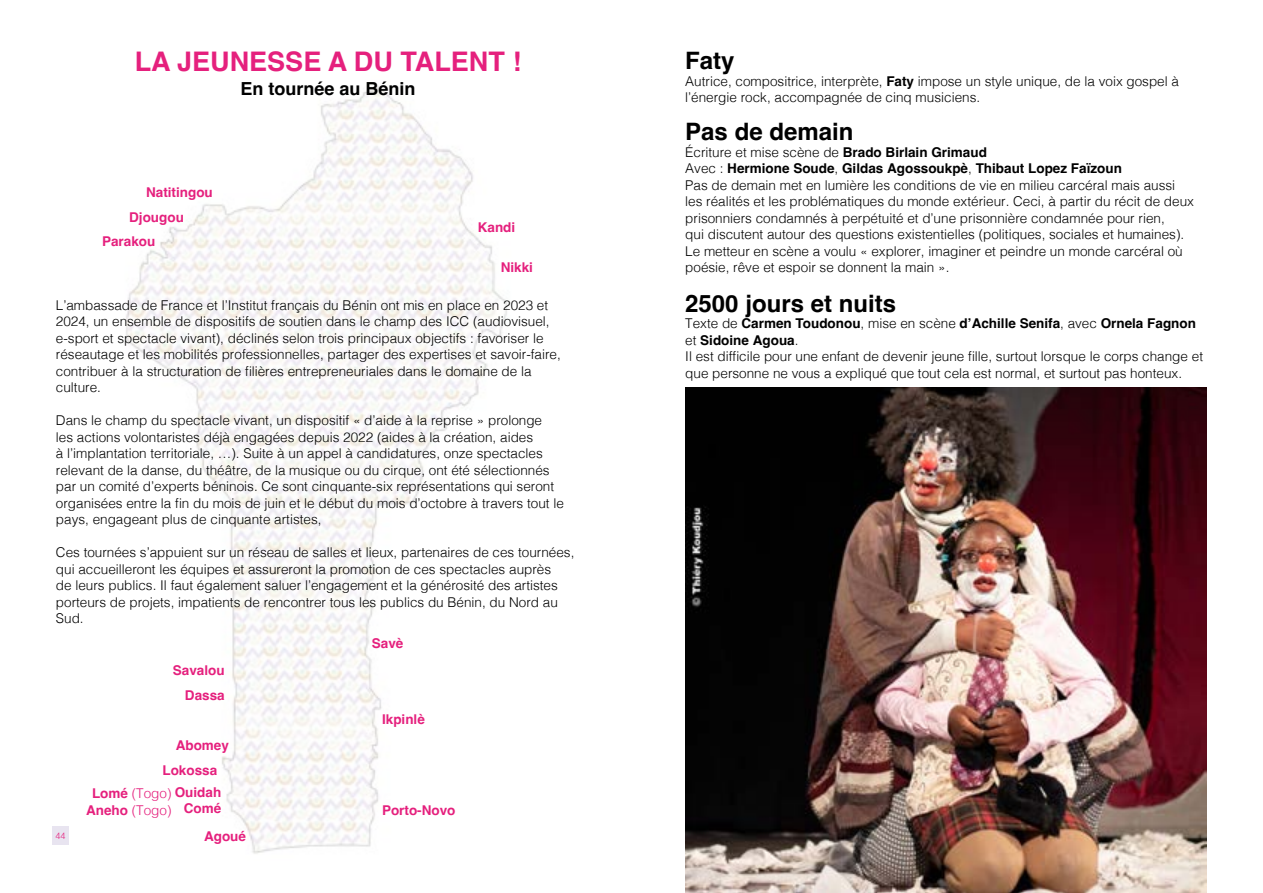
<style>
.page{position:relative;width:1263px;height:893px;background:#fff}
.page>*{position:absolute;margin:0;border:0;box-sizing:border-box;transform-origin:0 0}
.t1{font:700 27px "Helvetica";color:#e5207d}
.t2{font:700 24px "Helvetica";color:#000}
.t3{font:700 18px "Helvetica";color:#000}
.t4{font:300 13.5px/16.5px "Helvetica";color:#000}
.t5{font:700 13.5px/16.5px "Helvetica";color:#e5207d;text-align:right}
.t6{font:300 13.5px "Helvetica";color:#e5207d}
.t7{font:300 9px "Helvetica";color:#e5207d}
.s1{font-weight:300}
.s2{font-weight:700}
</style>
<div class="page">
<img style="left:126px;top:86px;width:381px;height:768px">
<div style="left:52px;top:826px;width:17px;height:19px;background:#e8e4f0"></div>
<img style="left:685px;top:387px;width:521px;height:506px">
<h1 class="t1" style="left:135px;top:45px;width:388px">LA JEUNESSE A DU TALENT !</h1>
<h3 class="t3" style="left:241px;top:78px;width:177px">En tournée au Bénin</h3>
<p class="t5" style="left:146px;top:186px;width:68px">Natitingou</p>
<p class="t5" style="left:129px;top:210px;width:56px">Djougou</p>
<p class="t5" style="left:102px;top:234px;width:55px">Parakou</p>
<p class="t5" style="left:478px;top:220px;width:39px">Kandi</p>
<p class="t5" style="left:501px;top:261px;width:34px">Nikki</p>
<p class="t4" style="left:56px;top:296px;width:506px">L’ambassade de France et l’Institut français du Bénin ont mis en place en 2023 et 2024, un ensemble de dispositifs de soutien dans le champ des ICC (audiovisuel, e-sport et spectacle vivant), déclinés selon trois principaux objectifs : favoriser le réseautage et les mobilités professionnelles, partager des expertises et savoir-faire, contribuer à la structuration de filières entrepreneuriales dans le domaine de la culture.</p>
<p class="t4" style="left:56px;top:411px;width:509px">Dans le champ du spectacle vivant, un dispositif « d’aide à la reprise » prolonge<br>les actions volontaristes déjà engagées depuis 2022 (aides à la création, aides<br>à l’implantation territoriale, …). Suite à un appel à candidatures, onze spectacles relevant de la danse, du théâtre, de la musique ou du cirque, ont été sélectionnés par un comité d’experts béninois. Ce sont cinquante-six représentations qui seront organisées entre la fin du mois de juin et le début du mois d’octobre à travers tout le pays, engageant plus de cinquante artistes,</p>
<p class="t4" style="left:56px;top:543px;width:520px">Ces tournées s’appuient sur un réseau de salles et lieux, partenaires de ces tournées, qui accueilleront les équipes et assureront la promotion de ces spectacles auprès<br>de leurs publics. Il faut également saluer l’engagement et la générosité des artistes porteurs de projets, impatients de rencontrer tous les publics du Bénin, du Nord au Sud.</p>
<p class="t5" style="left:173px;top:664px;width:53px">Savalou</p>
<p class="t5" style="left:185px;top:688px;width:41px">Dassa</p>
<p class="t5" style="left:176px;top:738px;width:55px">Abomey</p>
<p class="t5" style="left:372px;top:636px;width:33px">Savè</p>
<p class="t5" style="left:382px;top:713px;width:44px">Ikpinlè</p>
<p class="t7" style="left:55px;top:828px;width:12px">44</p>
<p class="t5" style="left:92px;top:760px;width:127px;line-height:23.1px;text-align:left;text-indent:70px">Lokossa<br>Lomé <span class="s1">(Togo)</span></p>
<p class="t6" style="left:86px;top:799px;width:87px"><span class="s2">Aneho</span> (Togo)</p>
<p class="t5" style="left:382px;top:803px;width:75px">Porto-Novo</p>
<p class="t5" style="left:175px;top:785px;width:48px">Ouidah<br>Comé</p>
<p class="t5" style="left:204px;top:830px;width:43px">Agoué</p>
<h2 class="t2" style="left:685px;top:46px;width:51px">Faty</h2>
<p class="t4" style="left:685px;top:72px;width:495px">Autrice, compositrice, interprète, <span class="s2">Faty</span> impose un style unique, de la voix gospel à l’énergie rock, accompagnée de cinq musiciens.</p>
<h2 class="t2" style="left:685px;top:117px;width:170px">Pas de demain</h2>
<p class="t4" style="left:685px;top:143px;width:510px">Écriture et mise scène de <span class="s2">Brado Birlain Grimaud<br></span>Avec : <span class="s2">Hermione Soude</span>, <span class="s2">Gildas Agossoukpè</span>, <span class="s2">Thibaut Lopez Faïzoun<br></span>Pas de demain met en lumière les conditions de vie en milieu carcéral mais aussi les réalités et les problématiques du monde extérieur. Ceci, à partir du récit de deux prisonniers condamnés à perpétuité et d’une prisonnière condamnée pour rien,<br>qui discutent autour des questions existentielles (politiques, sociales et humaines).<br>Le metteur en scène a voulu « explorer, imaginer et peindre un monde carcéral où poésie, rêve et espoir se donnent la main ».</p>
<h2 class="t2" style="left:685px;top:288px;width:212px">2500 jours et nuits</h2>
<p class="t4" style="left:685px;top:314px;width:519px">Texte de <span class="s2">Carmen Toudonou</span>, mise en scène <span class="s2">d’Achille Senifa</span>, avec <span class="s2">Ornela Fagnon </span>et <span class="s2">Sidoine Agoua</span>.<br>Il est difficile pour une enfant de devenir jeune fille, surtout lorsque le corps change et que personne ne vous a expliqué que tout cela est normal, et surtout pas honteux.</p>
</div>
